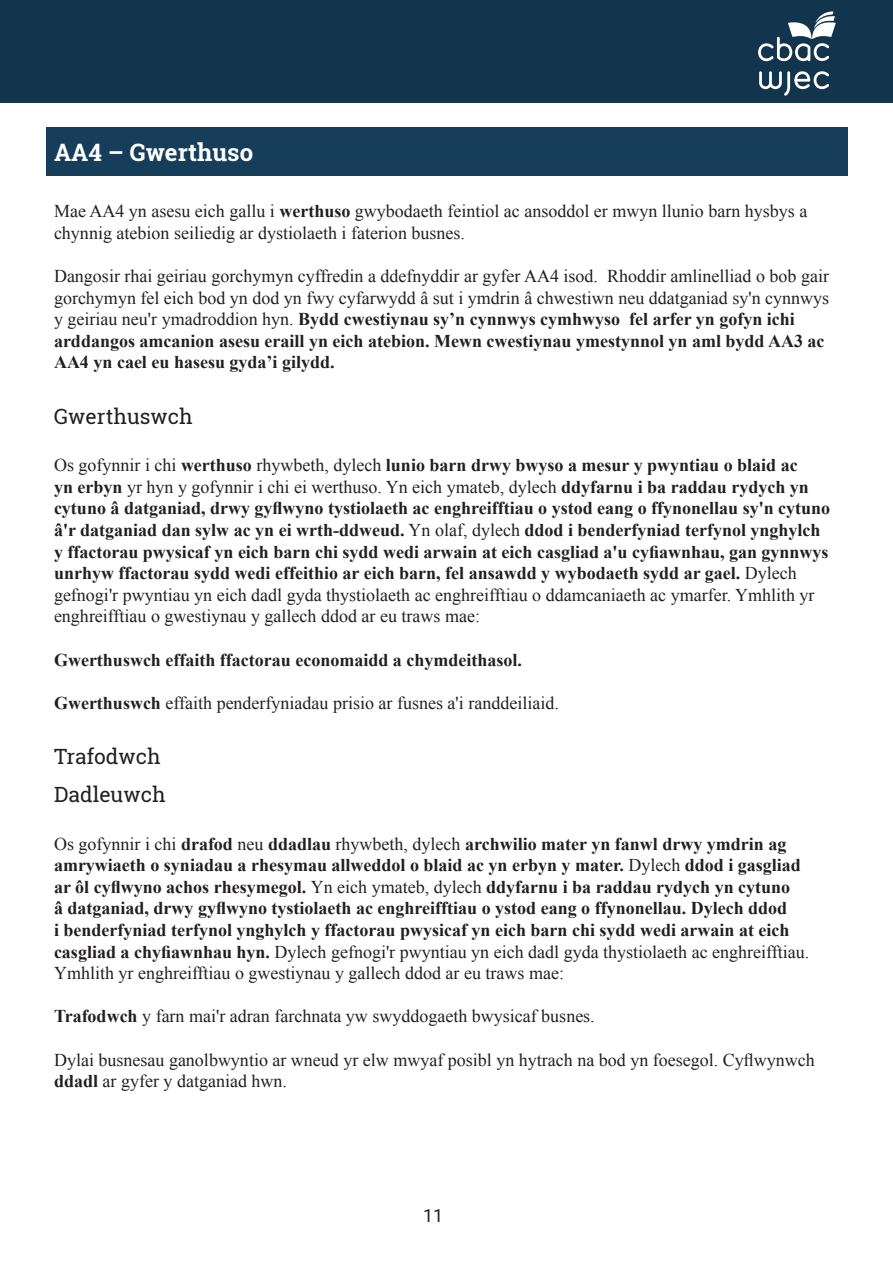
<style>
.page{position:relative;width:893px;height:1263px;background:#fff}
.page>*{position:absolute;margin:0;border:0;box-sizing:border-box;transform-origin:0 0}
.Heading{font:700 24px "Roboto Slab";color:#fff}
.subHeading{font:21px "Roboto Slab";color:#231f20}
.t1{font:700 18px/21.6px "Times New Roman";color:#231f20}
.t2{font:18px/21.6px "Times New Roman";color:#231f20}
.t3{font:18px "Roboto";color:#231f20}
.s1{font-weight:700}
.s2{font-weight:400}
</style>
<div class="page">
<div style="left:0;top:0;width:893px;height:102px;background:#12344c"></div>
<svg style="left:759px;top:71px;width:70px;height:25px"></svg>
<svg style="left:758px;top:11px;width:78px;height:50px"></svg>
<div style="left:45px;top:128px;width:802px;height:48px;background:#163d59"></div>
<p class="Heading" style="left:54px;top:136px;width:201px">AA4 – Gwerthuso</p>
<p class="t2" style="left:54px;top:200px;width:755px">Mae AA4 yn asesu eich gallu i <span class="s1">werthuso</span> gwybodaeth feintiol ac ansoddol er mwyn llunio barn hysbys a chynnig atebion seiliedig ar dystiolaeth i faterion busnes.</p>
<p class="t2" style="left:54px;top:265px;width:777px">Dangosir rhai geiriau gorchymyn cyffredin a ddefnyddir ar gyfer AA4 isod. Rhoddir amlinelliad o bob gair gorchymyn fel eich bod yn dod yn fwy cyfarwydd â sut i ymdrin â chwestiwn neu ddatganiad sy'n cynnwys y geiriau neu'r ymadroddion hyn. <span class="s1">Bydd cwestiynau sy’n cynnwys cymhwyso fel arfer yn gofyn ichi arddangos amcanion asesu eraill yn eich atebion. Mewn cwestiynau ymestynnol yn aml bydd AA3 ac AA4 yn cael eu hasesu gyda’i gilydd.</span></p>
<p class="subHeading" style="left:54px;top:402px;width:140px">Gwerthuswch</p>
<p class="t1" style="left:54px;top:454px;width:778px"><span class="s2">Os gofynnir i chi</span> werthuso <span class="s2">rhywbeth, dylech</span> lunio barn drwy bwyso a mesur y pwyntiau o blaid ac<br>yn erbyn <span class="s2">yr hyn y gofynnir i chi ei werthuso. Yn eich ymateb, dylech</span> ddyfarnu i ba raddau rydych yn cytuno â datganiad, drwy gyflwyno tystiolaeth ac enghreifftiau o ystod eang o ffynonellau sy'n cytuno â'r datganiad dan sylw ac yn ei wrth-ddweud. <span class="s2">Yn olaf, dylech</span> ddod i benderfyniad terfynol ynghylch y ffactorau pwysicaf yn eich barn chi sydd wedi arwain at eich casgliad a'u cyfiawnhau, gan gynnwys unrhyw ffactorau sydd wedi effeithio ar eich barn, fel ansawdd y wybodaeth sydd ar gael. <span class="s2">Dylech gefnogi'r pwyntiau yn eich dadl gyda thystiolaeth ac enghreifftiau o ddamcaniaeth ac ymarfer. Ymhlith yr enghreifftiau o gwestiynau y gallech ddod ar eu traws mae:</span></p>
<p class="t1" style="left:54px;top:648px;width:469px">Gwerthuswch effaith ffactorau economaidd a chymdeithasol.</p>
<p class="t2" style="left:54px;top:692px;width:506px"><span class="s1">Gwerthuswch</span> effaith penderfyniadau prisio ar fusnes a'i randdeiliaid.</p>
<p class="subHeading" style="left:54px;top:742px;width:108px">Trafodwch</p>
<p class="subHeading" style="left:54px;top:780px;width:113px">Dadleuwch</p>
<p class="t1" style="left:54px;top:832px;width:757px"><span class="s2">Os gofynnir i chi</span> drafod <span class="s2">neu</span> ddadlau <span class="s2">rhywbeth, dylech</span> archwilio mater yn fanwl drwy ymdrin ag amrywiaeth o syniadau a rhesymau allweddol o blaid ac yn erbyn y mater. <span class="s2">Dylech</span> ddod i gasgliad ar ôl cyflwyno achos rhesymegol. <span class="s2">Yn eich ymateb, dylech</span> ddyfarnu i ba raddau rydych yn cytuno<br>â datganiad, drwy gyflwyno tystiolaeth ac enghreifftiau o ystod eang o ffynonellau. Dylech ddod<br>i benderfyniad terfynol ynghylch y ffactorau pwysicaf yn eich barn chi sydd wedi arwain at eich casgliad a chyfiawnhau hyn. <span class="s2">Dylech gefnogi'r pwyntiau yn eich dadl gyda thystiolaeth ac enghreifftiau.<br>Ymhlith yr enghreifftiau o gwestiynau y gallech ddod ar eu traws mae:</span></p>
<p class="t2" style="left:54px;top:1005px;width:542px"><span class="s1">Trafodwch</span> y farn mai'r adran farchnata yw swyddogaeth bwysicaf busnes.</p>
<p class="t2" style="left:54px;top:1048px;width:762px">Dylai busnesau ganolbwyntio ar wneud yr elw mwyaf posibl yn hytrach na bod yn foesegol. Cyflwynwch <span class="s1">ddadl</span> ar gyfer y datganiad hwn.</p>
<p class="t3" style="left:423px;top:1203px;width:22px">11</p>
</div>
